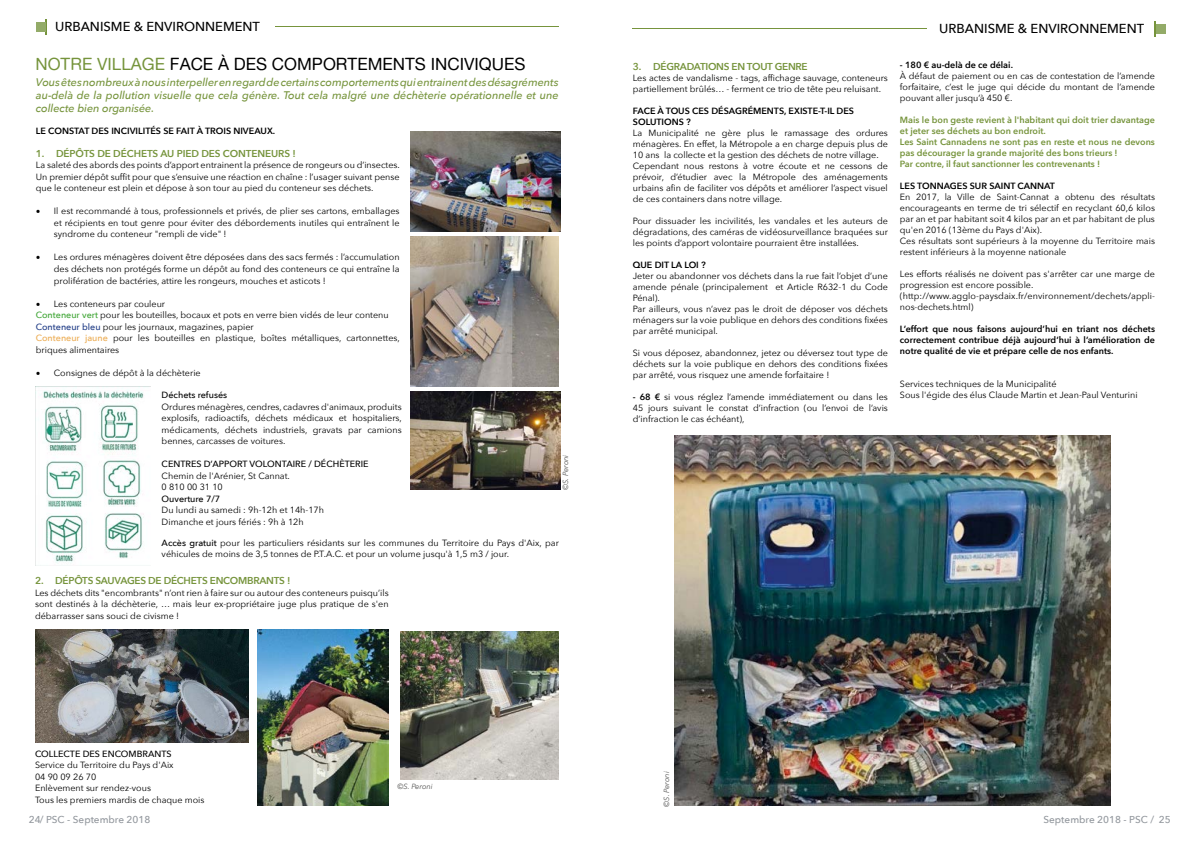
<style>
.page{position:relative;width:1191px;height:842px;background:#fff}
.page>*{position:absolute;margin:0;border:0;box-sizing:border-box;transform-origin:0 0}
.t1{font:17px "Alte Haas Grotesk";color:#000}
.t2{font:500 13px "Avenir Next";color:#000}
.t3{font:italic 500 11px/13px "Avenir Next";letter-spacing:-.005em;color:#76943c;text-align:justify}
.t4{font:600 10px "Avenir Next";letter-spacing:-.025em;color:#76943c}
.t5{font:500 10px "Avenir Next";color:#92979d}
.t6{font:9px/11px "Avenir Next";color:#000}
.t7{font:600 9px/11px "Avenir Next";color:#000}
.t8{font:600 9px/11px "Avenir Next";color:#76943c}
.t9{font:500 9px "Avenir Next";color:#000}
.t10{font:italic 7.5px "Avenir Next";color:#575756}
.s1{color:#76943c}
.s2{font-weight:600}
.s3{font-family:"Minion Pro";font-size:12px}
.s4{font-weight:500;color:#3fa535}
.s5{font-weight:500;color:#203c86}
.s6{font-weight:500;color:#ecac53}
.s7{font-weight:500}
</style>
<div class="page">
<svg style="left:1154px;top:21px;width:2px;height:15px"></svg>
<div style="left:1156px;top:24px;width:9px;height:9px;background:#93ab68"></div>
<hr style="left:632px;top:28px;width:295px;height:1px;background:#76943c">
<svg style="left:45px;top:20px;width:2px;height:15px"></svg>
<div style="left:36px;top:23px;width:9px;height:9px;background:#93ab68"></div>
<hr style="left:275px;top:27px;width:284px;height:1px;background:#76943c">
<img style="left:411px;top:237px;width:148px;height:149px">
<img style="left:411px;top:131px;width:149px;height:100px">
<img style="left:35px;top:629px;width:214px;height:113px">
<img style="left:258px;top:630px;width:131px;height:176px">
<img style="left:401px;top:632px;width:158px;height:148px">
<img style="left:674px;top:435px;width:436px;height:371px">
<img style="left:411px;top:391px;width:150px;height:99px">
<img style="left:35px;top:386px;width:116px;height:180px">
<h2 class="t2" style="left:55px;top:16px;width:206px">URBANISME &amp; ENVIRONNEMENT</h2>
<h2 class="t2" style="left:939px;top:17px;width:206px">URBANISME &amp; ENVIRONNEMENT</h2>
<h1 class="t1" style="left:35px;top:53px;width:491px"><span class="s1">NOTRE VILLAGE</span> FACE À DES COMPORTEMENTS INCIVIQUES</h1>
<p class="t3" style="left:36px;top:76px;width:524px">Vous êtes nombreux à nous interpeller en regard de certains comportements qui entrainent des désagréments au-delà de la pollution visuelle que cela génère. Tout cela malgré une déchèterie opérationnelle et une collecte bien organisée.</p>
<p class="t4" style="left:633px;top:57px;width:176px">3. DÉGRADATIONS EN TOUT GENRE</p>
<p class="t6" style="left:633px;top:72px;width:256px">Les actes de vandalisme - tags, affichage sauvage, conteneurs partiellement brûlés… - ferment ce trio de tête peu reluisant.</p>
<p class="t7" style="left:633px;top:105px;width:223px">FACE À TOUS CES DÉSAGRÉMENTS, EXISTE-T-IL DES<br>SOLUTIONS ?</p>
<p class="t6" style="left:633px;top:127px;width:256px">La Municipalité ne gère plus le ramassage des ordures ménagères. En effet, la Métropole a en charge depuis plus de 10 ans la collecte et la gestion des déchets de notre village.<br>Cependant nous restons à votre écoute et ne cessons de prévoir, d’étudier avec la Métropole des aménagements urbains afin de faciliter vos dépôts et améliorer l’aspect visuel de ces containers dans notre village.</p>
<p class="t6" style="left:633px;top:214px;width:256px;text-align:justify">Pour dissuader les incivilités, les vandales et les auteurs de dégradations, des caméras de vidéosurveillance braquées sur les points d’apport volontaire pourraient être installées.</p>
<p class="t7" style="left:633px;top:259px;width:74px">QUE DIT LA LOI ?</p>
<p class="t6" style="left:633px;top:269px;width:256px">Jeter ou abandonner vos déchets dans la rue fait l’objet d’une amende pénale (principalement et Article R632-1 du Code Pénal).<br>Par ailleurs, vous n’avez pas le droit de déposer vos déchets ménagers sur la voie publique en dehors des conditions fixées par arrêté municipal.</p>
<p class="t6" style="left:633px;top:346px;width:256px;text-align:justify">Si vous déposez, abandonnez, jetez ou déversez tout type de déchets sur la voie publique en dehors des conditions fixées par arrêté, vous risquez une amende forfaitaire !</p>
<p class="t6" style="left:633px;top:390px;width:256px;text-align:justify"><span class="s2">- 68 €</span> si vous réglez l’amende immédiatement ou dans les 45 jours suivant le constat d’infraction (ou l’envoi de l’avis d’infraction le cas échéant),</p>
<p class="t7" style="left:900px;top:60px;width:115px">- 180 € au-delà de ce délai.</p>
<p class="t6" style="left:900px;top:70px;width:256px;text-align:justify">À défaut de paiement ou en cas de contestation de l’amende forfaitaire, c’est le juge qui décide du montant de l’amende pouvant aller jusqu’à 450 €.</p>
<p class="t8" style="left:900px;top:115px;width:256px">Mais le bon geste revient à l'habitant qui doit trier davantage et jeter ses déchets au bon endroit.<br>Les Saint Cannadens ne sont pas en reste et nous ne devons pas décourager la grande majorité des bons trieurs !<br>Par contre, il faut sanctionner les contrevenants !</p>
<p class="t7" style="left:900px;top:181px;width:157px">LES TONNAGES SUR SAINT CANNAT</p>
<p class="t6" style="left:900px;top:191px;width:256px">En 2017, la Ville de Saint-Cannat a obtenu des résultats encourageants en terme de tri sélectif en recyclant 60,6 kilos par an et par habitant soit 4 kilos par an et par habitant de plus qu'en 2016 (13ème du Pays d'Aix).<br>Ces résultats sont supérieurs à la moyenne du Territoire mais restent inférieurs à la moyenne nationale</p>
<p class="t6" style="left:900px;top:268px;width:257px">Les efforts réalisés ne doivent pas s'arrêter car une marge de progression est encore possible. (http://www.agglo-paysdaix.fr/environnement/dechets/appli&shy;nos-dechets.html)</p>
<p class="t7" style="left:900px;top:324px;width:256px;text-align:justify">L’effort que nous faisons aujourd’hui en triant nos déchets correctement contribue déjà aujourd’hui à l’amélioration de notre qualité de vie et prépare celle de nos enfants.</p>
<p class="t6" style="left:900px;top:378px;width:158px">Services techniques de la Municipalité</p>
<p class="t7" style="left:36px;top:125px;width:241px">LE CONSTAT DES INCIVILITÉS SE FAIT À TROIS NIVEAUX.</p>
<p class="t4" style="left:36px;top:145px;width:261px">1. DÉPÔTS DE DÉCHETS AU PIED DES CONTENEURS !</p>
<p class="t6" style="left:36px;top:159px;width:365px;line-height:11.5px;text-align:justify">La saleté des abords des points d’apport entrainent la présence de rongeurs ou d’insectes.<br>Un premier dépôt suffit pour que s’ensuive une réaction en chaîne : l’usager suivant pense que le conteneur est plein et dépose à son tour au pied du conteneur ses déchets.</p>
<p class="t6" style="left:54px;top:205px;width:347px;line-height:11.5px;text-align:justify;text-indent:-18px"><span class="s3">•</span> Il est recommandé à tous, professionnels et privés, de plier ses cartons, emballages et récipients en tout genre pour éviter des débordements inutiles qui entraînent le syndrome du conteneur "rempli de vide" !</p>
<p class="t6" style="left:54px;top:251px;width:347px;line-height:11.5px;text-align:justify;text-indent:-18px"><span class="s3">•</span> Les ordures ménagères doivent être déposées dans des sacs fermés : l’accumulation des déchets non protégés forme un dépôt au fond des conteneurs ce qui entraîne la prolifération de bactéries, attire les rongeurs, mouches et asticots !</p>
<p class="t6" style="left:36px;top:297px;width:365px;line-height:11.5px"><span class="s3">•</span> Les conteneurs par couleur<br><span class="s4">Conteneur vert</span> pour les bouteilles, bocaux et pots en verre bien vidés de leur contenu <span class="s5">Conteneur bleu</span> pour les journaux, magazines, papier<br><span class="s6">Conteneur jaune</span> pour les bouteilles en plastique, boîtes métalliques, cartonnettes, briques alimentaires</p>
<p class="t6" style="left:36px;top:366px;width:166px"><span class="s3">•</span> Consignes de dépôt à la déchèterie</p>
<p class="t9" style="left:162px;top:387px;width:67px">Déchets refusés</p>
<p class="t6" style="left:900px;top:389px;width:239px">Sous l'égide des élus Claude Martin et Jean-Paul Venturini</p>
<p class="t6" style="left:162px;top:400px;width:242px;line-height:11.5px;text-align:justify">Ordures ménagères, cendres, cadavres d'animaux, produits explosifs, radioactifs, déchets médicaux et hospitaliers, médicaments, déchets industriels, gravats par camions bennes, carcasses de voitures.</p>
<p class="t9" style="left:162px;top:456px;width:208px">CENTRES D’APPORT VOLONTAIRE / DÉCHÈTERIE</p>
<p class="t6" style="left:162px;top:469px;width:130px;line-height:11.5px">Chemin de l'Arénier, St Cannat.<br>0 810 00 31 10</p>
<p class="t9" style="left:162px;top:491px;width:60px">Ouverture 7/7</p>
<p class="t6" style="left:162px;top:504px;width:164px;line-height:11.5px">Du lundi au samedi : 9h-12h et 14h-17h<br>Dimanche et jours fériés : 9h à 12h</p>
<p class="t10" style="left:559px;top:490px;width:37px;rotate:-90deg">©S. Peroni</p>
<p class="t6" style="left:162px;top:536px;width:399px;line-height:11.5px"><span class="s7">Accès gratuit</span> pour les particuliers résidants sur les communes du Territoire du Pays d'Aix, par véhicules de moins de 3,5 tonnes de P.T.A.C. et pour un volume jusqu'à 1,5 m3 / jour.</p>
<p class="t4" style="left:35px;top:572px;width:257px">2. DÉPÔTS SAUVAGES DE DÉCHETS ENCOMBRANTS !</p>
<p class="t6" style="left:35px;top:586px;width:355px;line-height:11.5px;text-align:justify">Les déchets dits "encombrants" n’ont rien à faire sur ou autour des conteneurs puisqu’ils sont destinés à la déchèterie, … mais leur ex-propriétaire juge plus pratique de s'en débarrasser sans souci de civisme !</p>
<p class="t9" style="left:35px;top:746px;width:138px">COLLECTE DES ENCOMBRANTS</p>
<p class="t6" style="left:35px;top:759px;width:171px;line-height:11.5px">Service du Territoire du Pays d'Aix<br>04 90 09 26 70<br>Enlèvement sur rendez-vous<br>Tous les premiers mardis de chaque mois</p>
<p class="t10" style="left:397px;top:780px;width:37px">©S. Peroni</p>
<p class="t10" style="left:660px;top:807px;width:37px;rotate:-90deg">©S. Peroni</p>
<p class="t5" style="left:29px;top:811px;width:123px">24/ PSC - Septembre 2018</p>
<p class="t5" style="left:1043px;top:811px;width:129px">Septembre 2018 - PSC / 25</p>
</div>
